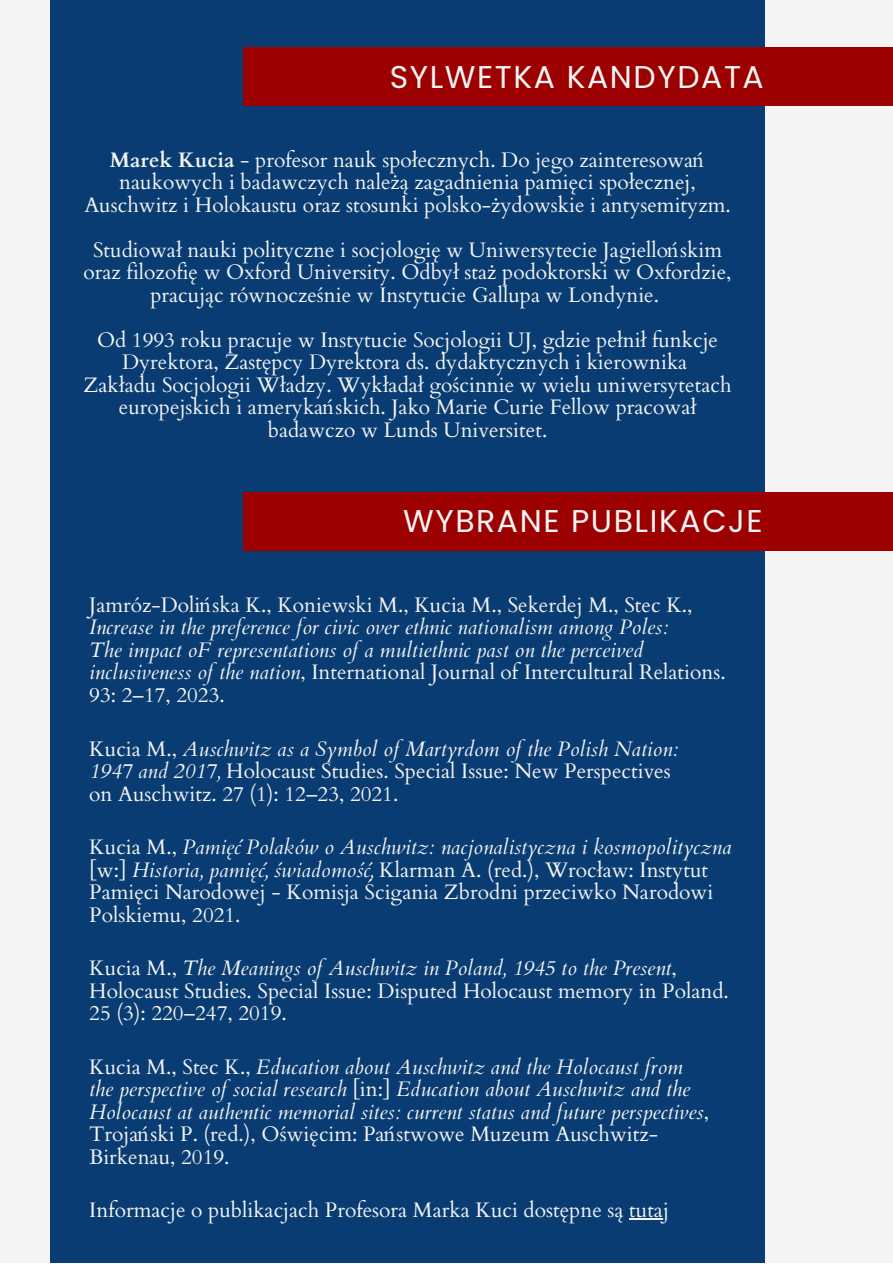
<style>
.page{position:relative;width:893px;height:1264px;background:#fff}
.page>*{position:absolute;margin:0;border:0;box-sizing:border-box;transform-origin:0 0}
.t1{font:31.5px "Poppins";letter-spacing:.05em;color:#f4f4f4}
.t2{font:21px/22.5px "Cardo";color:#f4f4f4;text-align:center}
.t3{font:italic 21px/22.5px "Cardo";color:#f4f4f4}
.s1{font-weight:700}
.s2{font-style:normal}
.s3{font-style:italic}
</style>
<div class="page">
<div style="left:0;top:0;width:892px;height:1262px;background:#f4f4f4"></div>
<div style="left:50px;top:0;width:714px;height:1262px;background:#083c72"></div>
<div style="left:243px;top:492px;width:649px;height:59px;background:#9d0000"></div>
<hr style="left:629px;top:1218px;width:40px;height:1px;background:#f4f4f4">
<div style="left:243px;top:47px;width:649px;height:59px;background:#9d0000"></div>
<p class="t1" style="left:389px;top:54px;width:375px">SYLWETKA KANDYDATA</p>
<p class="t2" style="left:84px;top:149px;width:648px"><span class="s1">Marek Kucia</span> - profesor nauk społecznych. Do jego zainteresowań naukowych i badawczych należą zagadnienia pamięci społecznej,<br>Auschwitz i Holokaustu oraz stosunki polsko-żydowskie i antysemityzm.</p>
<p class="t2" style="left:84px;top:239px;width:649px">Studiował nauki polityczne i socjologię w Uniwersytecie Jagiellońskim oraz filozofię w Oxford University. Odbył staż podoktorski w Oxfordzie, pracując równocześnie w Instytucie Gallupa w Londynie.</p>
<p class="t2" style="left:97px;top:329px;width:622px">Od 1993 roku pracuje w Instytucie Socjologii UJ, gdzie pełnił funkcje<br>Dyrektora, Zastępcy Dyrektora ds. dydaktycznych i kierownika</p>
<p class="t2" style="left:84px;top:374px;width:649px">Zakładu Socjologii Władzy. Wykładał gościnnie w wielu uniwersytetach europejskich i amerykańskich. Jako Marie Curie Fellow pracował badawczo w Lunds Universitet.</p>
<p class="t1" style="left:403px;top:499px;width:361px">WYBRANE PUBLIKACJE</p>
<p class="t3" style="left:89px;top:594px;width:604px"><span class="s2">Jamróz-Dolińska K., Koniewski M., Kucia M., Sekerdej M., Stec K.,<br></span>Increase in the preference for civic over ethnic nationalism among Poles:</p>
<p class="t3" style="left:89px;top:639px;width:638px">The impact oF representations of a multiethnic past on the perceived inclusiveness of the nation<span class="s2">, International Journal of Intercultural Relations.<br>93: 2–17, 2023.</span></p>
<p class="t3" style="left:89px;top:737px;width:591px"><span class="s2">Kucia M.,</span> Auschwitz as a Symbol of Martyrdom of the Polish Nation:<br>1947 and 2017, <span class="s2">Holocaust Studies. Special Issue: New Perspectives</span></p>
<p class="t2" style="left:89px;top:782px;width:310px">on Auschwitz. 27 (1): 12–23, 2021.</p>
<p class="t2" style="left:89px;top:836px;width:643px;text-align:left">Kucia M., <span class="s3">Pamięć Polaków o Auschwitz: nacjonalistyczna i kosmopolityczna </span>[w:] <span class="s3">Historia, pamięć, świadomość,</span> Klarman A. (red.), Wrocław: Instytut Pamięci Narodowej - Komisja Ścigania Zbrodni przeciwko Narodowi Polskiemu, 2021.</p>
<p class="t2" style="left:89px;top:957px;width:641px;text-align:left">Kucia M., <span class="s3">The Meanings of Auschwitz in Poland, 1945 to the Present</span>,<br>Holocaust Studies. Special Issue: Disputed Holocaust memory in Poland.<br>25 (3): 220–247, 2019.</p>
<p class="t3" style="left:89px;top:1056px;width:595px"><span class="s2">Kucia M., Stec K.,</span> Education about Auschwitz and the Holocaust from</p>
<p class="t3" style="left:89px;top:1078px;width:621px">the perspective of social research <span class="s2">[in:]</span> Education about Auschwitz and the Holocaust at authentic memorial sites: current status and future perspectives<span class="s2">, Trojański P. (red.), Oświęcim: Państwowe Muzeum Auschwitz-Birkenau, 2019.</span></p>
<p class="t2" style="left:89px;top:1199px;width:581px">Informacje o publikacjach Profesora Marka Kuci dostępne są tutaj</p>
</div>
